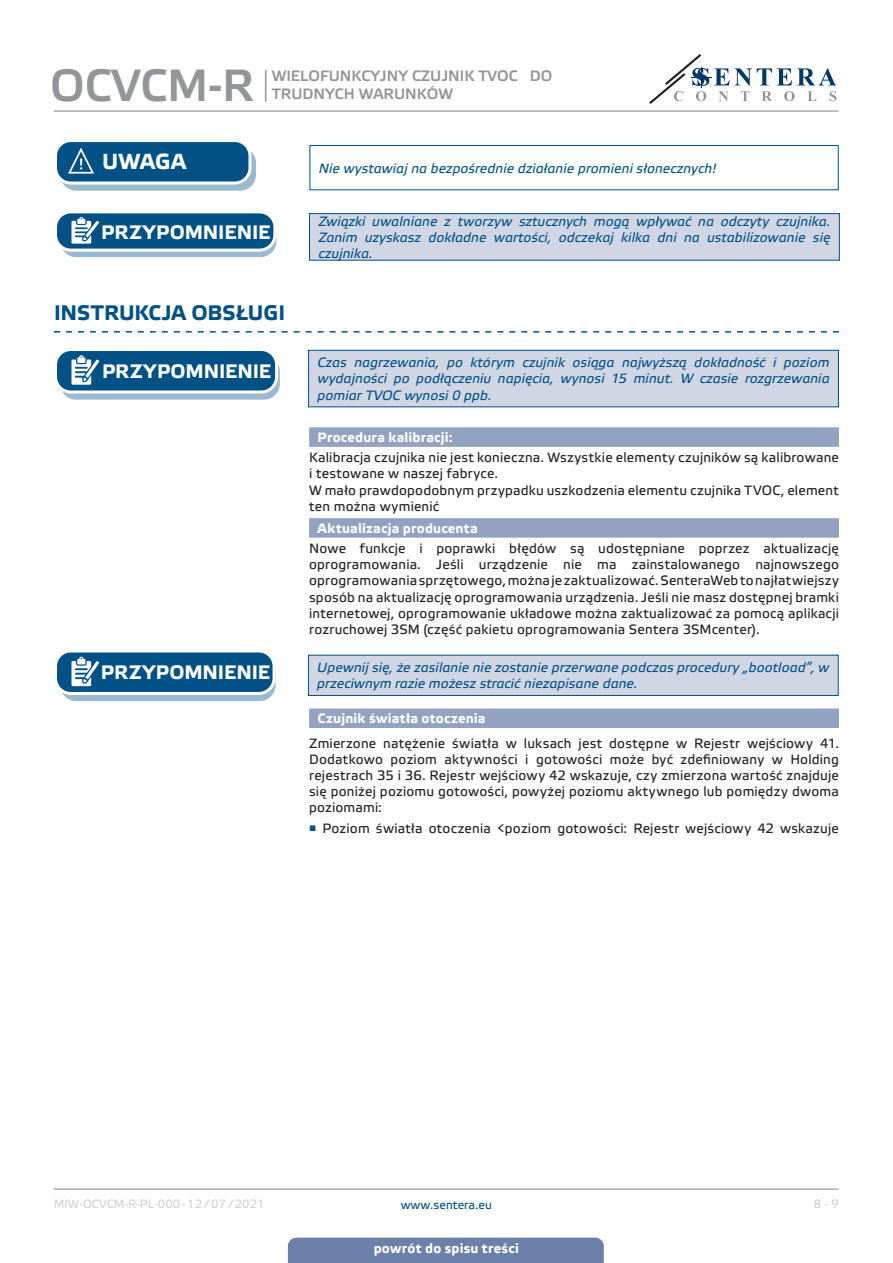
<style>
.page{position:relative;width:893px;height:1263px;background:#fff}
.page>*{position:absolute;margin:0;border:0;box-sizing:border-box;transform-origin:0 0}
.t1{font:45px "Etelka Medium Pro";color:#939598}
.t2{font:700 21.75px "Etelka Text Pro";letter-spacing:.005em;color:#fff}
.t3{font:700 21px "Etelka Text Pro";letter-spacing:-.005em;color:#015186}
.t4{font:700 19.5px "Etelka Text Pro";letter-spacing:-.005em;color:#fff}
.t5{font:15px/18px "Etelka Medium Pro";color:#939598}
.body{font:13.5px/16.2px "Etelka Text Pro";letter-spacing:.015em;color:#231f20}
.attention{font:italic 13.5px/16.2px "Etelka Text Pro";letter-spacing:.01em;color:#015186;text-align:justify}
.Number-roman{font:700 13.5px "Etelka Text Pro";letter-spacing:.015em;color:#fff}
.t6{font:12px "Etelka Text Pro";color:#d1d2d4}
.t7{font:12px "Etelka Text Pro";color:#015186}
</style>
<div class="page">
<hr style="left:54px;top:111px;width:785px;height:1px;background:#939598">
<hr style="left:54px;top:1188px;width:785px;height:2px;background:#939598">
<svg style="left:649px;top:54px;width:187px;height:50px"></svg>
<div style="left:288px;top:1237px;width:316px;height:26px;background:#6c81aa"></div>
<hr style="left:265px;top:70px;width:1px;height:32px;background:#939598">
<svg style="left:54px;top:331px;width:785px;height:2px"></svg>
<div style="left:309px;top:427px;width:530px;height:20px;background:#94a2c2"></div>
<div style="left:309px;top:518px;width:530px;height:20px;background:#94a2c2"></div>
<div style="left:309px;top:708px;width:530px;height:20px;background:#94a2c2"></div>
<div style="left:309px;top:145px;width:530px;height:45px;border:1px solid #015186"></div>
<div style="left:61px;top:148px;width:194px;height:42px;background:#9abacf;border-radius:15px"></div>
<div style="left:60px;top:147px;width:196px;height:44px;border:1px solid #015186;border-radius:15px"></div>
<div style="left:56px;top:141px;width:194px;height:42px;background:#015186;border-radius:15px"></div>
<div style="left:54px;top:139px;width:197px;height:46px;border:3px solid #fff;border-radius:15px"></div>
<svg style="left:67px;top:147px;width:38px;height:37px"></svg>
<div style="left:309px;top:214px;width:530px;height:46px;background:#d1d6e4"></div>
<div style="left:309px;top:213px;width:531px;height:48px;border:1px solid #015186"></div>
<div style="left:61px;top:218px;width:215px;height:39px;background:#9abacf;border-radius:15px"></div>
<div style="left:60px;top:218px;width:216px;height:39px;border:1px solid #015186;border-radius:15px"></div>
<div style="left:56px;top:212px;width:219px;height:38px;background:#015186;border-radius:15px"></div>
<div style="left:54px;top:210px;width:222px;height:42px;border:3px solid #fff;border-radius:15px"></div>
<svg style="left:71px;top:217px;width:34px;height:34px"></svg>
<div style="left:61px;top:356px;width:218px;height:43px;background:linear-gradient(to right,#99b9cf,#9cbbd0);border-radius:15px"></div>
<div style="left:60px;top:356px;width:220px;height:44px;border:1px solid #015186;border-radius:15px"></div>
<div style="left:56px;top:349px;width:221px;height:43px;background:#015186;border-radius:15px"></div>
<div style="left:54px;top:348px;width:224px;height:45px;border:3px solid #fff;border-radius:15px"></div>
<svg style="left:71px;top:355px;width:34px;height:38px"></svg>
<div style="left:309px;top:350px;width:529px;height:57px;background:#d1d6e4"></div>
<div style="left:308px;top:350px;width:531px;height:57px;border:1px solid #015186"></div>
<div style="left:61px;top:658px;width:214px;height:42px;background:#9abacf;border-radius:15px"></div>
<div style="left:60px;top:657px;width:216px;height:44px;border:1px solid #015186;border-radius:15px"></div>
<div style="left:56px;top:651px;width:218px;height:42px;background:#015186;border-radius:15px"></div>
<div style="left:54px;top:649px;width:222px;height:46px;border:3px solid #fff;border-radius:15px"></div>
<svg style="left:71px;top:657px;width:34px;height:37px"></svg>
<div style="left:308px;top:655px;width:530px;height:40px;background:#d1d6e4"></div>
<div style="left:308px;top:655px;width:531px;height:41px;border:1px solid #015186"></div>
<h1 class="t1" style="left:50px;top:61px;width:205px">OCVCM-R</h1>
<p class="t5" style="left:272px;top:67px;width:282px">WIELOFUNKCYJNY CZUJNIK TVOC DO<br>TRUDNYCH WARUNKÓW</p>
<p class="t2" style="left:102px;top:150px;width:86px">UWAGA</p>
<p class="attention" style="left:319px;top:161px;width:399px">Nie wystawiaj na bezpośrednie działanie promieni słonecznych!</p>
<p class="t4" style="left:101px;top:221px;width:171px">PRZYPOMNIENIE</p>
<p class="t3" style="left:54px;top:301px;width:233px">INSTRUKCJA OBSŁUGI</p>
<p class="attention" style="left:318px;top:214px;width:514px">Związki uwalniane z tworzyw sztucznych mogą wpływać na odczyty czujnika.<br>Zanim uzyskasz dokładne wartości, odczekaj kilka dni na ustabilizowanie się czujnika.</p>
<p class="t4" style="left:102px;top:360px;width:171px">PRZYPOMNIENIE</p>
<p class="attention" style="left:317px;top:355px;width:514px">Czas nagrzewania, po którym czujnik osiąga najwyższą dokładność i poziom wydajności po podłączeniu napięcia, wynosi 15 minut. W czasie rozgrzewania pomiar TVOC wynosi 0 ppb.</p>
<p class="Number-roman" style="left:318px;top:430px;width:137px">Procedura kalibracji:</p>
<p class="body" style="left:309px;top:450px;width:531px">Kalibracja czujnika nie jest konieczna. Wszystkie elementy czujników są kalibrowane i testowane w naszej fabryce.</p>
<p class="body" style="left:309px;top:483px;width:531px">W mało prawdopodobnym przypadku uszkodzenia elementu czujnika TVOC, element ten można wymienić</p>
<p class="Number-roman" style="left:318px;top:520px;width:162px">Aktualizacja producenta</p>
<p class="body" style="left:309px;top:541px;width:531px;text-align:justify">Nowe funkcje i poprawki błędów są udostępniane poprzez aktualizację oprogramowania. Jeśli urządzenie nie ma zainstalowanego najnowszego oprogramowania sprzętowego, można je zaktualizować. SenteraWeb to najłatwiejszy sposób na aktualizację oprogramowania urządzenia. Jeśli nie masz dostępnej bramki internetowej, oprogramowanie układowe można zaktualizować za pomocą aplikacji rozruchowej 3SM (część pakietu oprogramowania Sentera 3SMcenter).</p>
<p class="t4" style="left:101px;top:662px;width:171px">PRZYPOMNIENIE</p>
<p class="attention" style="left:317px;top:660px;width:514px">Upewnij się, że zasilanie nie zostanie przerwane podczas procedury „bootload”, w przeciwnym razie możesz stracić niezapisane dane.</p>
<p class="Number-roman" style="left:318px;top:711px;width:169px">Czujnik światła otoczenia</p>
<p class="body" style="left:309px;top:736px;width:531px;text-align:justify">Zmierzone natężenie światła w luksach jest dostępne w Rejestr wejściowy 41.<br>Dodatkowo poziom aktywności i gotowości może być zdefiniowany w Holding rejestrach 35 i 36. Rejestr wejściowy 42 wskazuje, czy zmierzona wartość znajduje się poniżej poziomu gotowości, powyżej poziomu aktywnego lub pomiędzy dwoma poziomami:</p>
<p class="body" style="left:309px;top:821px;width:531px"><sup>■</sup> Poziom światła otoczenia &lt;poziom gotowości: Rejestr wejściowy 42 wskazuje</p>
<p class="t6" style="left:54px;top:1197px;width:212px">MIW-OCVCM-R-PL-000 - 12 / 07 / 2021</p>
<p class="t7" style="left:401px;top:1198px;width:93px">www.sentera.eu</p>
<p class="t6" style="left:814px;top:1197px;width:27px">8 - 9</p>
<p class="Number-roman" style="left:374px;top:1240px;width:147px">powrót do spisu treści</p>
</div>
